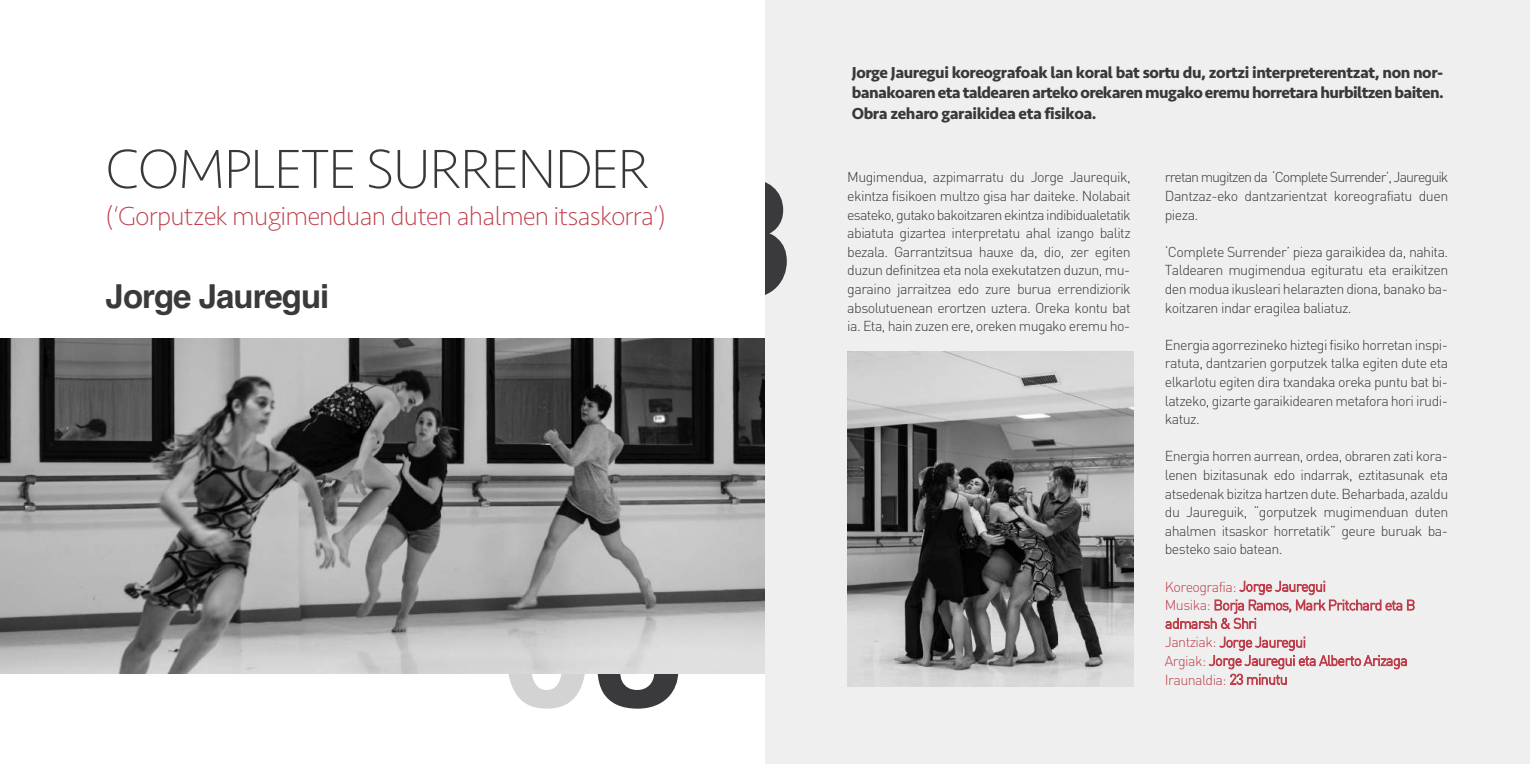
<style>
.page{position:relative;width:1530px;height:764px;background:#fff}
.page>*{position:absolute;margin:0;border:0;box-sizing:border-box;transform-origin:0 0}
.t1{font:700 165px "Helvetica";color:#d3d3d4}
.t2{font:700 165px "Helvetica";color:#3a3a3c}
.t3{font:200 57px "Seravek";letter-spacing:-.025em;color:#39383a}
.t4{font:700 33px "Helvetica";letter-spacing:-.03em;color:#3a3a3c}
.t5{font:200 27px "Seravek";letter-spacing:-.025em;color:#be3f4b}
.t6{font:700 16.5px/20.1px "Seravek";letter-spacing:-.025em;color:#39383a;text-align:justify}
.t7{font:300 14.25px/18.6px "DIN";letter-spacing:-.04em;color:#39383a;text-align:justify}
.t8{font:300 14.25px/18.6px "DIN";letter-spacing:-.04em;color:#be3f4b}
.s1{color:#3a3a3c}
</style>
<div class="page">
<div style="left:765px;top:0;width:764px;height:764px;background:#efefef"></div>
<img style="left:0;top:338px;width:765px;height:336px">
<img style="left:847px;top:352px;width:286px;height:335px">
<h2 class="t3" style="left:106px;top:135px;width:545px">COMPLETE SURRENDER</h2>
<h3 class="t5" style="left:106px;top:200px;width:562px">(‘Gorputzek mugimenduan duten ahalmen itsaskorra’)</h3>
<h3 class="t4" style="left:106px;top:277px;width:225px">Jorge Jauregui</h3>
<h1 class="t2" style="left:701px;top:142px;width:93px">3</h1>
<h1 class="t1" style="left:501px;top:552px;width:185px">0<span class="s1">3</span></h1>
<p class="t6" style="left:852px;top:63px;width:593px">Jorge Jauregui koreografoak lan koral bat sortu du, zortzi interpreterentzat, non nor&shy;banakoaren eta taldearen arteko orekaren mugako eremu horretara hurbiltzen baiten.<br>Obra zeharo garaikidea eta fisikoa.</p>
<p class="t7" style="left:847px;top:168px;width:285px">Mugimendua, azpimarratu du Jorge Jaurequik, ekintza fisikoen multzo gisa har daiteke. Nolabait esateko, gutako bakoitzaren ekintza indibidualetatik abiatuta gizartea interpretatu ahal izango balitz bezala. Garrantzitsua hauxe da, dio, zer egiten duzun definitzea eta nola exekutatzen duzun, mu&shy;garaino jarraitzea edo zure burua errendiziorik absolutuenean erortzen uztera. Oreka kontu bat ia. Eta, hain zuzen ere, oreken mugako eremu ho-</p>
<p class="t7" style="left:1164px;top:168px;width:285px">rretan mugitzen da ‘Complete Surrender’, Jaureguik Dantzaz-eko dantzarientzat koreografiatu duen pieza.</p>
<p class="t7" style="left:1164px;top:243px;width:285px">‘Complete Surrender’ pieza garaikidea da, nahita.<br>Taldearen mugimendua egituratu eta eraikitzen den modua ikusleari helarazten diona, banako ba&shy;koitzaren indar eragilea baliatuz.</p>
<p class="t7" style="left:1164px;top:336px;width:285px">Energia agorrezineko hiztegi fisiko horretan inspi&shy;ratuta, dantzarien gorputzek talka egiten dute eta elkarlotu egiten dira txandaka oreka puntu bat bi&shy;latzeko, gizarte garaikidearen metafora hori irudi&shy;katuz.</p>
<p class="t7" style="left:1164px;top:447px;width:285px">Energia horren aurrean, ordea, obraren zati kora&shy;lenen bizitasunak edo indarrak, eztitasunak eta atsedenak bizitza hartzen dute. Beharbada, azaldu du Jaureguik, “gorputzek mugimenduan duten ahalmen itsaskor horretatik” geure buruak ba&shy;besteko saio batean.</p>
<p class="t8" style="left:1164px;top:577px;width:252px">Koreografia: Jorge Jauregui<br>Musika: Borja Ramos, Mark Pritchard eta B admarsh &amp; Shri<br>Jantziak: Jorge Jauregui<br>Argiak: Jorge Jauregui eta Alberto Arizaga<br>Iraunaldia: 23 minutu</p>
</div>
